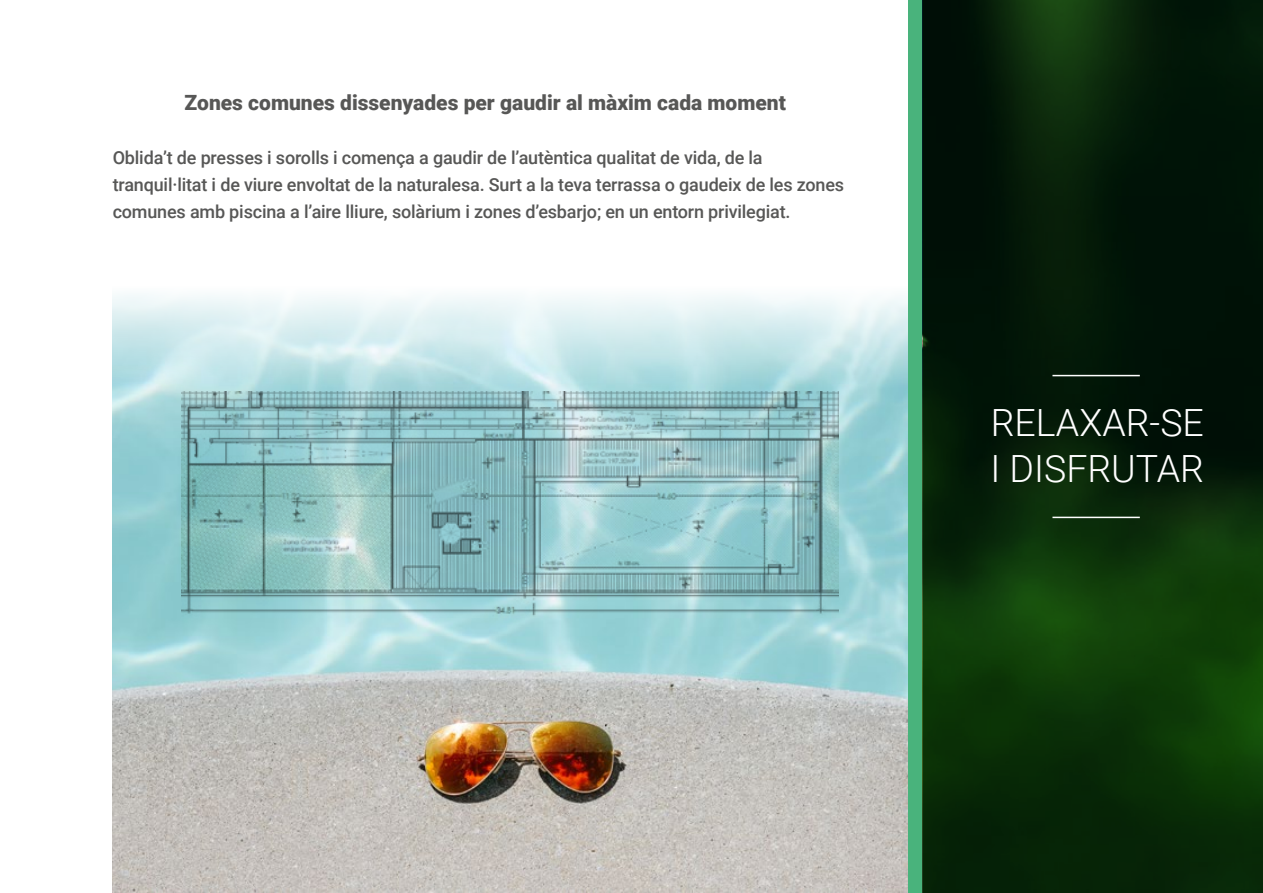
<style>
.page{position:relative;width:1263px;height:893px;background:#fff}
.page>*{position:absolute;margin:0;border:0;box-sizing:border-box;transform-origin:0 0}
.t1{font:300 37.5px/46.5px "Roboto";color:#fff}
.t2{font:900 21px "Roboto";color:#575756}
.t3{font:500 18px/27px "Roboto";letter-spacing:-.01em;color:#575756}
</style>
<div class="page">
<svg style="left:923px;top:0;width:340px;height:893px;background:#072408"></svg>
<div style="left:908px;top:0;width:13px;height:893px;background:#49b37c"></div>
<hr style="left:1052px;top:375px;width:88px;height:1px;background:#fff">
<hr style="left:1052px;top:517px;width:88px;height:1px;background:#fff">
<img style="left:113px;top:415px;width:794px;height:478px">
<svg style="left:112px;top:294px;width:795px;height:121px;background:#cee9ec"></svg>
<img style="left:182px;top:391px;width:656px;height:232px">
<p class="t2" style="left:185px;top:88px;width:603px">Zones comunes dissenyades per gaudir al màxim cada moment</p>
<p class="t3" style="left:113px;top:144px;width:733px">Oblida’t de presses i sorolls i comença a gaudir de l’autèntica qualitat de vida, de la tranquil·litat i de viure envoltat de la naturalesa. Surt a la teva terrassa o gaudeix de les zones comunes amb piscina a l’aire lliure, solàrium i zones d’esbarjo; en un entorn privilegiat.</p>
<h1 class="t1" style="left:990px;top:398px;width:215px">RELAXAR-SE<br>I DISFRUTAR</h1>
</div>
